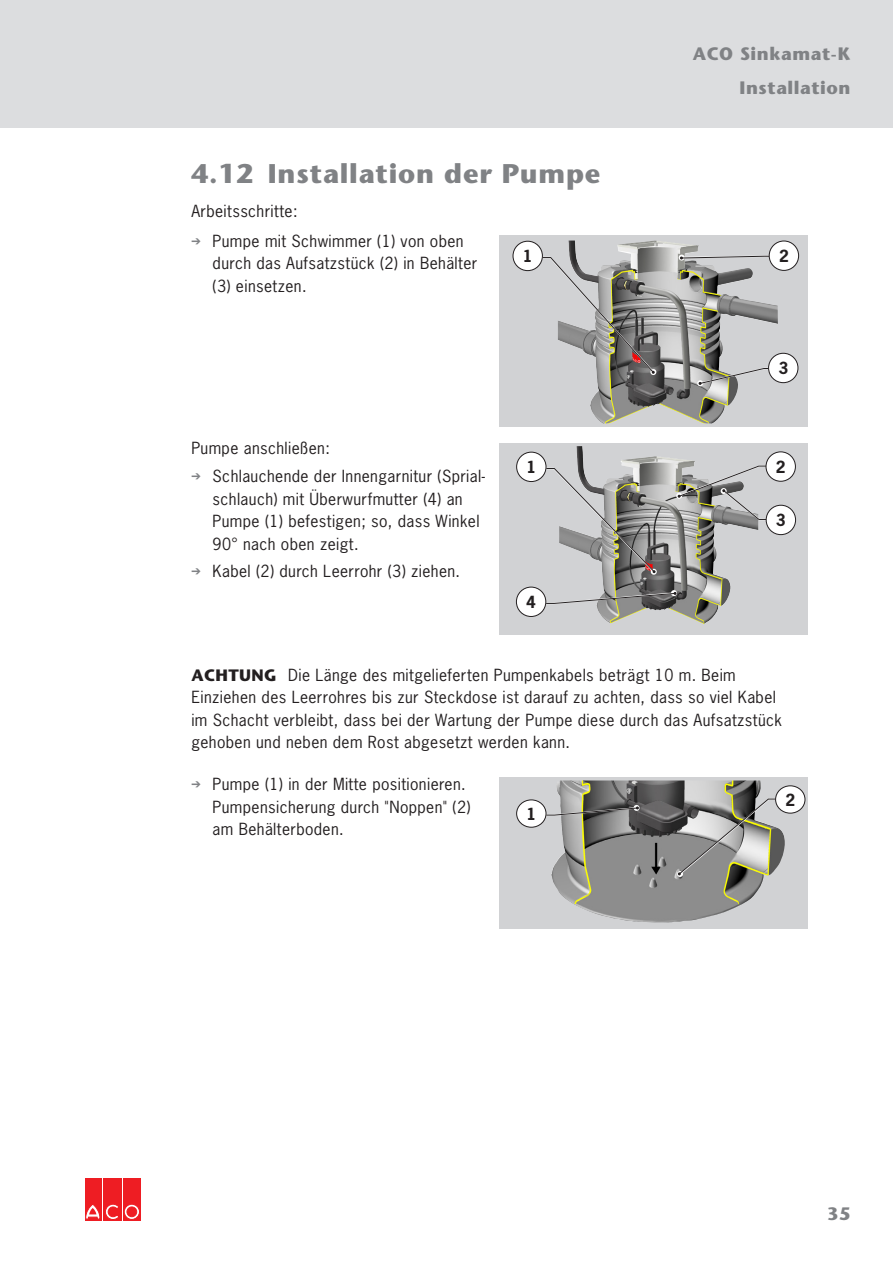
<style>
.page{position:relative;width:893px;height:1263px;background:#fff}
.page>*{position:absolute;margin:0;border:0;box-sizing:border-box;transform-origin:0 0}
.t1{font:700 27px "Stone Sans";letter-spacing:.03em;color:#808285}
.t2{font:700 18px "Stone Sans";letter-spacing:.03em;color:#808285}
.t3{font:15.75px/22.5px "News Gothic";letter-spacing:.025em;color:#231f20}
.t4{font:700 15.75px "News Gothic";color:#231f20}
.s1{color:#808285}
.s2{font-family:"Stone Sans";font-weight:700;font-size:16.5px}
</style>
<div class="page">
<div style="left:0;top:0;width:893px;height:128px;background:#dcdddf"></div>
<div style="left:85px;top:1178px;width:17px;height:42px;background:#ee1d23"></div>
<div style="left:103px;top:1178px;width:18px;height:42px;background:#ee1d23"></div>
<svg style="left:86px;top:1204px;width:32px;height:15px"></svg>
<div style="left:123px;top:1178px;width:17px;height:42px;background:#ee1d23"></div>
<svg style="left:124px;top:1204px;width:15px;height:15px"></svg>
<div style="left:124px;top:1204px;width:16px;height:15px;border:1px solid #ee1d23;border-radius:50%"></div>
<div style="left:127px;top:1207px;width:10px;height:10px;background:#ee1d23;border-radius:50%"></div>
<div style="left:127px;top:1207px;width:10px;height:10px;border:1px solid #ee1d23;border-radius:50%"></div>
<div style="left:500px;top:235px;width:308px;height:192px;background:#d1d2d4"></div>
<img style="left:568px;top:241px;width:173px;height:182px">
<svg style="left:542px;top:256px;width:114px;height:119px"></svg>
<div style="left:513px;top:241px;width:29px;height:30px;background:#fff;border-radius:50%"></div>
<div style="left:513px;top:241px;width:30px;height:30px;border:1px solid #231f20;border-radius:50%"></div>
<svg style="left:679px;top:255px;width:91px;height:6px"></svg>
<div style="left:769px;top:241px;width:30px;height:29px;background:#fff;border-radius:50%"></div>
<div style="left:769px;top:241px;width:30px;height:30px;border:1px solid #231f20;border-radius:50%"></div>
<svg style="left:697px;top:367px;width:72px;height:19px"></svg>
<div style="left:769px;top:353px;width:29px;height:30px;background:#fff;border-radius:50%"></div>
<div style="left:768px;top:353px;width:30px;height:30px;border:1px solid #231f20;border-radius:50%"></div>
<div style="left:500px;top:443px;width:308px;height:191px;background:#d1d2d4"></div>
<img style="left:576px;top:446px;width:157px;height:178px">
<svg style="left:544px;top:590px;width:133px;height:15px"></svg>
<div style="left:516px;top:587px;width:30px;height:29px;background:#fff;border-radius:50%"></div>
<div style="left:516px;top:587px;width:30px;height:30px;border:1px solid #231f20;border-radius:50%"></div>
<svg style="left:544px;top:467px;width:113px;height:108px"></svg>
<div style="left:517px;top:452px;width:29px;height:29px;background:#fff;border-radius:50%"></div>
<div style="left:516px;top:452px;width:30px;height:30px;border:1px solid #231f20;border-radius:50%"></div>
<div style="left:766px;top:452px;width:29px;height:29px;background:#fff;border-radius:50%"></div>
<div style="left:766px;top:452px;width:30px;height:29px;border:1px solid #231f20;border-radius:50%"></div>
<svg style="left:676px;top:465px;width:92px;height:56px"></svg>
<div style="left:766px;top:505px;width:30px;height:30px;background:#fff;border-radius:50%"></div>
<div style="left:766px;top:505px;width:30px;height:30px;border:1px solid #231f20;border-radius:50%"></div>
<div style="left:500px;top:777px;width:308px;height:152px;background:#d1d2d4"></div>
<img style="left:551px;top:780px;width:236px;height:142px">
<svg style="left:544px;top:805px;width:96px;height:12px"></svg>
<div style="left:517px;top:800px;width:29px;height:27px;background:#fff;border-radius:50%"></div>
<div style="left:516px;top:800px;width:30px;height:27px;border:1px solid #231f20;border-radius:50%"></div>
<svg style="left:677px;top:797px;width:101px;height:80px"></svg>
<div style="left:776px;top:786px;width:29px;height:27px;background:#fff;border-radius:50%"></div>
<div style="left:775px;top:786px;width:30px;height:27px;border:1px solid #231f20;border-radius:50%"></div>
<p class="t2" style="left:693px;top:43px;width:159px">ACO Sinkamat-K</p>
<p class="t2" style="left:740px;top:76px;width:112px">Installation</p>
<h1 class="t1" style="left:191px;top:157px;width:410px">4.12 Installation der Pumpe</h1>
<p class="t3" style="left:191px;top:200px;width:108px">Arbeitsschritte:</p>
<p class="t3" style="left:213px;top:229px;width:266px;text-indent:-21px"><span class="s1">➔</span> Pumpe mit Schwimmer (1) von oben durch das Aufsatzstück (2) in Behälter (3) einsetzen.</p>
<p class="t4" style="left:523px;top:246px;width:11px">1</p>
<p class="t4" style="left:779px;top:246px;width:11px">2</p>
<p class="t3" style="left:191px;top:437px;width:140px">Pumpe anschließen:</p>
<p class="t3" style="left:213px;top:465px;width:274px;text-indent:-21px"><span class="s1">➔</span> Schlauchende der Innengarnitur (Sprial&shy;schlauch) mit Überwurfmutter (4) an Pumpe (1) befestigen; so, dass Winkel 90° nach oben zeigt.</p>
<p class="t3" style="left:191px;top:560px;width:270px"><span class="s1">➔</span> Kabel (2) durch Leerrohr (3) ziehen.</p>
<p class="t4" style="left:778px;top:358px;width:11px">3</p>
<p class="t4" style="left:526px;top:457px;width:11px">1</p>
<p class="t4" style="left:776px;top:456px;width:11px">2</p>
<p class="t4" style="left:526px;top:592px;width:11px">4</p>
<p class="t4" style="left:776px;top:510px;width:11px">3</p>
<p class="t3" style="left:191px;top:664px;width:592px"><span class="s2">ACHTUNG</span> Die Länge des mitgelieferten Pumpenkabels beträgt 10 m. Beim Einziehen des Leerrohres bis zur Steckdose ist darauf zu achten, dass so viel Kabel im Schacht verbleibt, dass bei der Wartung der Pumpe diese durch das Aufsatzstück gehoben und neben dem Rost abgesetzt werden kann.</p>
<p class="t3" style="left:213px;top:773px;width:259px;text-indent:-21px"><span class="s1">➔</span> Pumpe (1) in der Mitte positionieren.<br>Pumpensicherung durch "Noppen" (2) am Behälterboden.</p>
<p class="t4" style="left:785px;top:789px;width:11px">2</p>
<p class="t4" style="left:526px;top:803px;width:11px">1</p>
<p class="t2" style="left:827px;top:1203px;width:25px">35</p>
</div>
